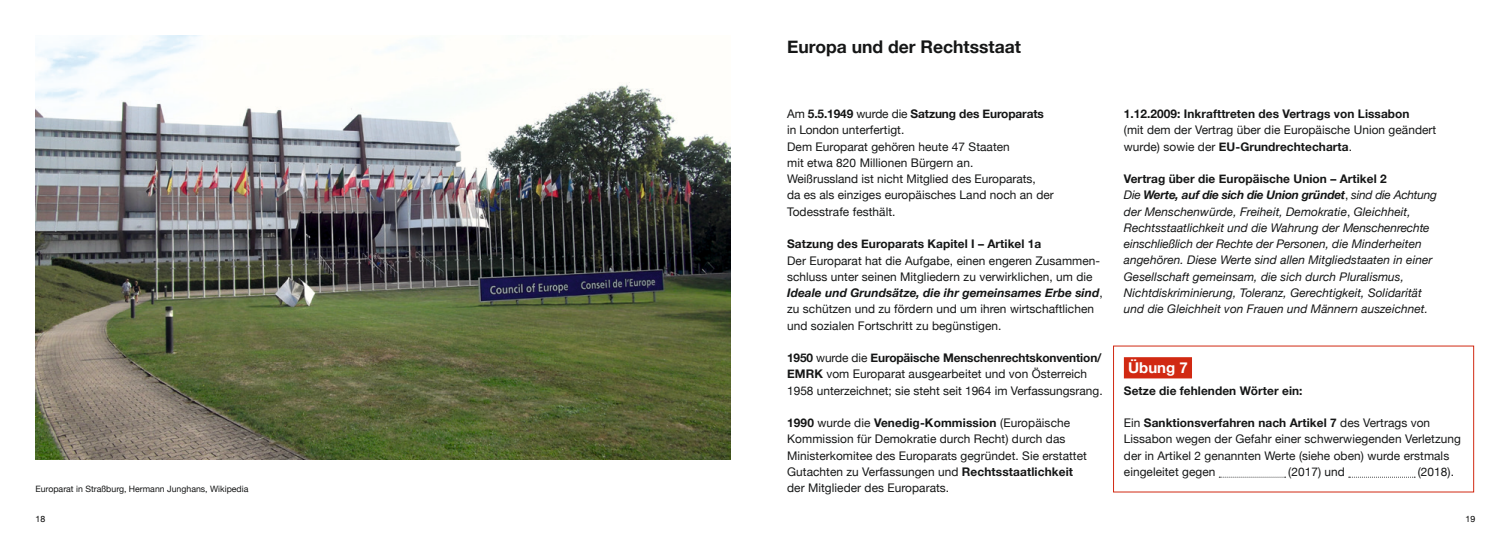
<style>
.page{position:relative;width:1510px;height:546px;background:#fff}
.page>*{position:absolute;margin:0;border:0;box-sizing:border-box;transform-origin:0 0}
.t1{font:700 17.5px "Helvetica Neue";color:#151616}
.t2{font:700 15px "Helvetica Neue";color:#fff}
.t3{font:11.88px/16.2px "Helvetica Neue";letter-spacing:.005em;color:#151616}
.t4{font:italic 11.88px/16.2px "Helvetica Neue";letter-spacing:.005em;color:#151616}
.t5{font:700 11.88px "Helvetica Neue";letter-spacing:.005em;color:#151616}
.t6{font:8.75px "Helvetica Neue";color:#151616}
.t7{font:8.75px "Helvetica Neue";color:#000}
.s1{font-weight:700}
.s2{font-weight:700;font-style:italic}
.s3{font-weight:700;font-style:normal}
.s4{font-style:normal}
</style>
<div class="page">
<img style="left:35px;top:35px;width:695px;height:424px">
<div style="left:1123px;top:357px;width:69px;height:21px;background:#d12912"></div>
<svg style="left:1219px;top:477px;width:66px;height:1px"></svg>
<svg style="left:1348px;top:477px;width:67px;height:1px"></svg>
<p class="t6" style="left:35px;top:482px;width:214px">Europarat in Straßburg, Hermann Junghans, Wikipedia</p>
<h1 class="t1" style="left:787px;top:33px;width:235px">Europa und der Rechtsstaat</h1>
<p class="t3" style="left:787px;top:106px;width:268px">Am <span class="s1">5.5.1949</span> wurde die <span class="s1">Satzung des Europarats </span>in London unterfertigt.<br>Dem Europarat gehören heute 47 Staaten<br>mit etwa 820 Millionen Bürgern an.<br>Weißrussland ist nicht Mitglied des Europarats,<br>da es als einziges europäisches Land noch an der Todesstrafe festhält.</p>
<p class="t5" style="left:787px;top:235px;width:256px">Satzung des Europarats Kapitel I – Artikel 1a</p>
<p class="t3" style="left:787px;top:253px;width:317px">Der Europarat hat die Aufgabe, einen engeren Zusammen&shy;schluss unter seinen Mitgliedern zu verwirklichen, um die <span class="s2">Ideale und Grundsätze, die ihr gemeinsames Erbe sind</span>, zu schützen und zu fördern und um ihren wirtschaftlichen und sozialen Fortschritt zu begünstigen.</p>
<p class="t3" style="left:787px;top:350px;width:317px"><span class="s1">1950</span> wurde die <span class="s1">Europäische Menschenrechtskonvention/<br>EMRK</span> vom Europarat ausgearbeitet und von Österreich<br>1958 unterzeichnet; sie steht seit 1964 im Verfassungsrang.</p>
<p class="t3" style="left:787px;top:415px;width:301px"><span class="s1">1990</span> wurde die <span class="s1">Venedig-Kommission</span> (Europäische Kommission für Demokratie durch Recht) durch das Ministerkomitee des Europarats gegründet. Sie erstattet Gutachten zu Verfassungen und <span class="s1">Rechtsstaatlichkeit </span>der Mitglieder des Europarats.</p>
<p class="t5" style="left:1123px;top:105px;width:287px">1.12.2009: Inkrafttreten des Vertrags von Lissabon</p>
<p class="t3" style="left:1123px;top:123px;width:314px">(mit dem der Vertrag über die Europäische Union geändert wurde) sowie der <span class="s1">EU-Grundrechtecharta</span>.</p>
<p class="t4" style="left:1123px;top:171px;width:315px"><span class="s3">Vertrag über die Europäische Union – Artikel 2<br></span>Die <span class="s1">Werte, auf die sich die Union gründet</span><span class="s4">,</span> sind die Achtung der Menschenwürde, Freiheit, Demokratie<span class="s4">,</span> Gleichheit, Rechtsstaatlichkeit und die Wahrung der Menschenrechte einschließlich der Rechte der Personen, die Minderheiten angehören. Diese Werte sind allen Mitgliedstaaten in einer Gesellschaft gemeinsam, die sich durch Pluralismus, Nichtdiskriminierung, Toleranz, Gerechtigkeit, Solidarität und die Gleichheit von Frauen und Männern auszeichnet.</p>
<p class="t2" style="left:1128px;top:355px;width:61px">Übung 7</p>
<p class="t5" style="left:1123px;top:381px;width:180px">Setze die fehlenden Wörter ein:</p>
<p class="t3" style="left:1123px;top:415px;width:338px">Ein <span class="s1">Sanktionsverfahren nach Artikel 7</span> des Vertrags von Lissabon wegen der Gefahr einer schwerwiegenden Verletzung der in Artikel 2 genannten Werte (siehe oben) wurde erstmals eingeleitet gegen</p>
<p class="t3" style="left:1288px;top:464px;width:58px">(2017) und</p>
<p class="t3" style="left:1417px;top:464px;width:38px">(2018).</p>
<p class="t7" style="left:35px;top:512px;width:11px">18</p>
<p class="t7" style="left:1465px;top:512px;width:11px">19</p>
</div>
